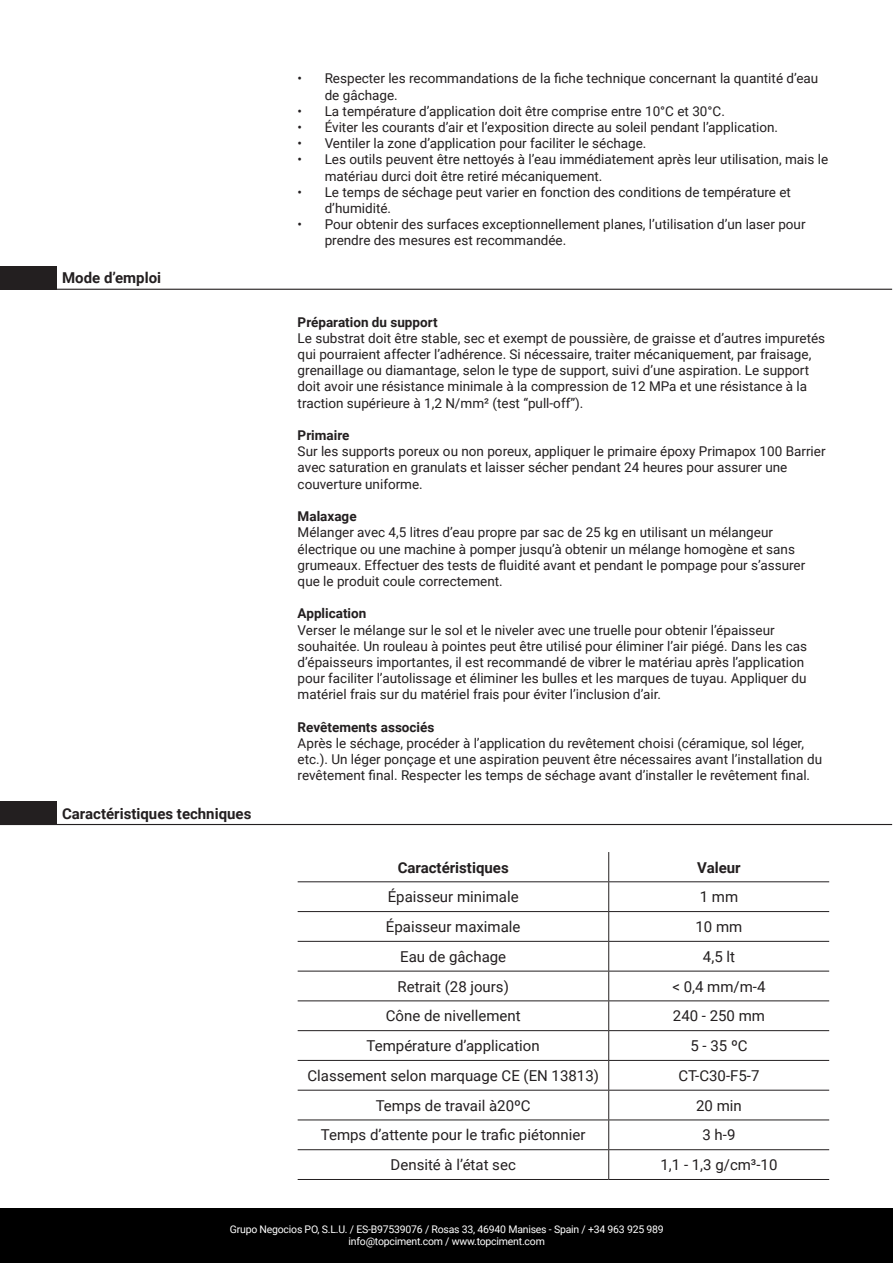
<style>
.page{position:relative;width:893px;height:1263px;background:#fff}
.page>*{position:absolute;margin:0;border:0;box-sizing:border-box;transform-origin:0 0}
.t1{font:15px "Roboto";color:#231f20}
.t2{font:700 15px "Roboto";color:#231f20}
.LISTA{font:13.5px/16.2px "Roboto";color:#231f20}
.t3{font:10.5px/12px "Roboto";letter-spacing:-.02em;color:#fff;text-align:center}
.s1{font-weight:700}
</style>
<div class="page">
<div style="left:0;top:1208px;width:893px;height:55px;background:#000"></div>
<div style="left:0;top:266px;width:56px;height:23px;background:#231f20"></div>
<hr style="left:0;top:289px;width:56px;height:1px;background:#231f20">
<hr style="left:56px;top:289px;width:836px;height:1px;background:#231f20">
<div style="left:0;top:801px;width:56px;height:23px;background:#231f20"></div>
<hr style="left:0;top:824px;width:56px;height:1px;background:#231f20">
<hr style="left:56px;top:824px;width:836px;height:1px;background:#231f20">
<hr style="left:298px;top:881px;width:311px;height:1px;background:#231f20">
<hr style="left:609px;top:881px;width:220px;height:1px;background:#231f20">
<hr style="left:298px;top:911px;width:311px;height:1px;background:#231f20">
<hr style="left:609px;top:911px;width:220px;height:1px;background:#231f20">
<hr style="left:298px;top:941px;width:311px;height:1px;background:#231f20">
<hr style="left:609px;top:941px;width:220px;height:1px;background:#231f20">
<hr style="left:298px;top:971px;width:311px;height:1px;background:#231f20">
<hr style="left:609px;top:971px;width:220px;height:1px;background:#231f20">
<hr style="left:298px;top:1000px;width:311px;height:1px;background:#231f20">
<hr style="left:609px;top:1000px;width:220px;height:1px;background:#231f20">
<hr style="left:298px;top:1030px;width:311px;height:1px;background:#231f20">
<hr style="left:609px;top:1030px;width:220px;height:1px;background:#231f20">
<hr style="left:298px;top:1060px;width:311px;height:1px;background:#231f20">
<hr style="left:609px;top:1060px;width:220px;height:1px;background:#231f20">
<hr style="left:298px;top:1090px;width:311px;height:1px;background:#231f20">
<hr style="left:609px;top:1090px;width:220px;height:1px;background:#231f20">
<hr style="left:298px;top:1119px;width:311px;height:1px;background:#231f20">
<hr style="left:609px;top:1119px;width:220px;height:1px;background:#231f20">
<hr style="left:298px;top:1149px;width:311px;height:1px;background:#231f20">
<hr style="left:609px;top:1149px;width:220px;height:1px;background:#231f20">
<svg style="left:608px;top:852px;width:1px;height:327px"></svg>
<hr style="left:298px;top:1179px;width:311px;height:1px;background:#231f20">
<hr style="left:609px;top:1179px;width:220px;height:1px;background:#231f20">
<h3 class="t2" style="left:62px;top:267px;width:101px">Mode d’emploi</h3>
<h3 class="t2" style="left:62px;top:803px;width:191px">Caractéristiques techniques</h3>
<p class="LISTA" style="left:325px;top:70px;width:495px;text-indent:-27px">• Respecter les recommandations de la fiche technique concernant la quantité d’eau de gâchage.</p>
<p class="LISTA" style="left:298px;top:102px;width:429px">• La température d’application doit être comprise entre 10°C et 30°C.</p>
<p class="LISTA" style="left:298px;top:119px;width:482px">• Éviter les courants d’air et l’exposition directe au soleil pendant l’application.</p>
<p class="LISTA" style="left:298px;top:135px;width:350px">• Ventiler la zone d’application pour faciliter le séchage.</p>
<p class="LISTA" style="left:325px;top:151px;width:505px;text-indent:-27px">• Les outils peuvent être nettoyés à l’eau immédiatement après leur utilisation, mais le matériau durci doit être retiré mécaniquement.</p>
<p class="LISTA" style="left:325px;top:183px;width:468px;text-indent:-27px">• Le temps de séchage peut varier en fonction des conditions de température et d’humidité.</p>
<p class="LISTA" style="left:325px;top:216px;width:482px;text-indent:-27px">• Pour obtenir des surfaces exceptionnellement planes, l’utilisation d’un laser pour prendre des mesures est recommandée.</p>
<p class="LISTA" style="left:298px;top:313px;width:529px"><span class="s1">Préparation du support<br></span>Le substrat doit être stable, sec et exempt de poussière, de graisse et d’autres impuretés qui pourraient affecter l’adhérence. Si nécessaire, traiter mécaniquement, par fraisage, grenaillage ou diamantage, selon le type de support, suivi d’une aspiration. Le support doit avoir une résistance minimale à la compression de 12 MPa et une résistance à la traction supérieure à 1,2 N/mm² (test “pull-off”).</p>
<p class="LISTA" style="left:298px;top:427px;width:529px"><span class="s1">Primaire<br></span>Sur les supports poreux ou non poreux, appliquer le primaire époxy Primapox 100 Barrier avec saturation en granulats et laisser sécher pendant 24 heures pour assurer une couverture uniforme.</p>
<p class="LISTA" style="left:298px;top:508px;width:509px"><span class="s1">Malaxage<br></span>Mélanger avec 4,5 litres d’eau propre par sac de 25 kg en utilisant un mélangeur électrique ou une machine à pomper jusqu’à obtenir un mélange homogène et sans grumeaux. Effectuer des tests de fluidité avant et pendant le pompage pour s’assurer que le produit coule correctement.</p>
<p class="LISTA" style="left:298px;top:605px;width:511px"><span class="s1">Application<br></span>Verser le mélange sur le sol et le niveler avec une truelle pour obtenir l’épaisseur souhaitée. Un rouleau à pointes peut être utilisé pour éliminer l’air piégé. Dans les cas d’épaisseurs importantes, il est recommandé de vibrer le matériau après l’application pour faciliter l’autolissage et éliminer les bulles et les marques de tuyau. Appliquer du matériel frais sur du matériel frais pour éviter l’inclusion d’air.</p>
<p class="LISTA" style="left:298px;top:718px;width:526px"><span class="s1">Revêtements associés<br></span>Après le séchage, procéder à l’application du revêtement choisi (céramique, sol léger, etc.). Un léger ponçage et une aspiration peuvent être nécessaires avant l’installation du revêtement final. Respecter les temps de séchage avant d’installer le revêtement final.</p>
<h3 class="t2" style="left:398px;top:857px;width:113px">Caractéristiques</h3>
<p class="t2" style="left:697px;top:857px;width:45px">Valeur</p>
<p class="t1" style="left:388px;top:886px;width:132px">Épaisseur minimale</p>
<p class="t1" style="left:700px;top:886px;width:40px">1 mm</p>
<p class="t1" style="left:386px;top:916px;width:136px">Épaisseur maximale</p>
<p class="t1" style="left:695px;top:916px;width:48px">10 mm</p>
<p class="t1" style="left:400px;top:946px;width:108px">Eau de gâchage</p>
<p class="t1" style="left:703px;top:946px;width:34px">4,5 lt</p>
<p class="t1" style="left:397px;top:976px;width:113px">Retrait (28 jours)</p>
<p class="t1" style="left:672px;top:976px;width:95px">&lt; 0,4 mm/m-4</p>
<p class="t1" style="left:386px;top:1005px;width:136px">Cône de nivellement</p>
<p class="t1" style="left:673px;top:1005px;width:94px">240 - 250 mm</p>
<p class="t1" style="left:367px;top:1035px;width:175px">Température d’application</p>
<p class="t1" style="left:690px;top:1035px;width:59px">5 - 35 ºC</p>
<p class="t1" style="left:307px;top:1065px;width:293px">Classement selon marquage CE (EN 13813)</p>
<p class="t1" style="left:678px;top:1065px;width:83px">CT-C30-F5-7</p>
<p class="t1" style="left:376px;top:1095px;width:156px">Temps de travail à20ºC</p>
<p class="t1" style="left:696px;top:1095px;width:47px">20 min</p>
<p class="t1" style="left:321px;top:1124px;width:266px">Temps d’attente pour le trafic piétonnier</p>
<p class="t1" style="left:702px;top:1124px;width:34px">3 h-9</p>
<p class="t1" style="left:391px;top:1154px;width:127px">Densité à l’état sec</p>
<p class="t1" style="left:660px;top:1154px;width:118px">1,1 - 1,3 g/cm³-10</p>
<p class="t3" style="left:230px;top:1223px;width:435px">Grupo Negocios PO, S.L.U. / ES-B97539076 / Rosas 33, 46940 Manises - Spain / +34 963 925 989 info@topciment.com / www.topciment.com</p>
</div>
